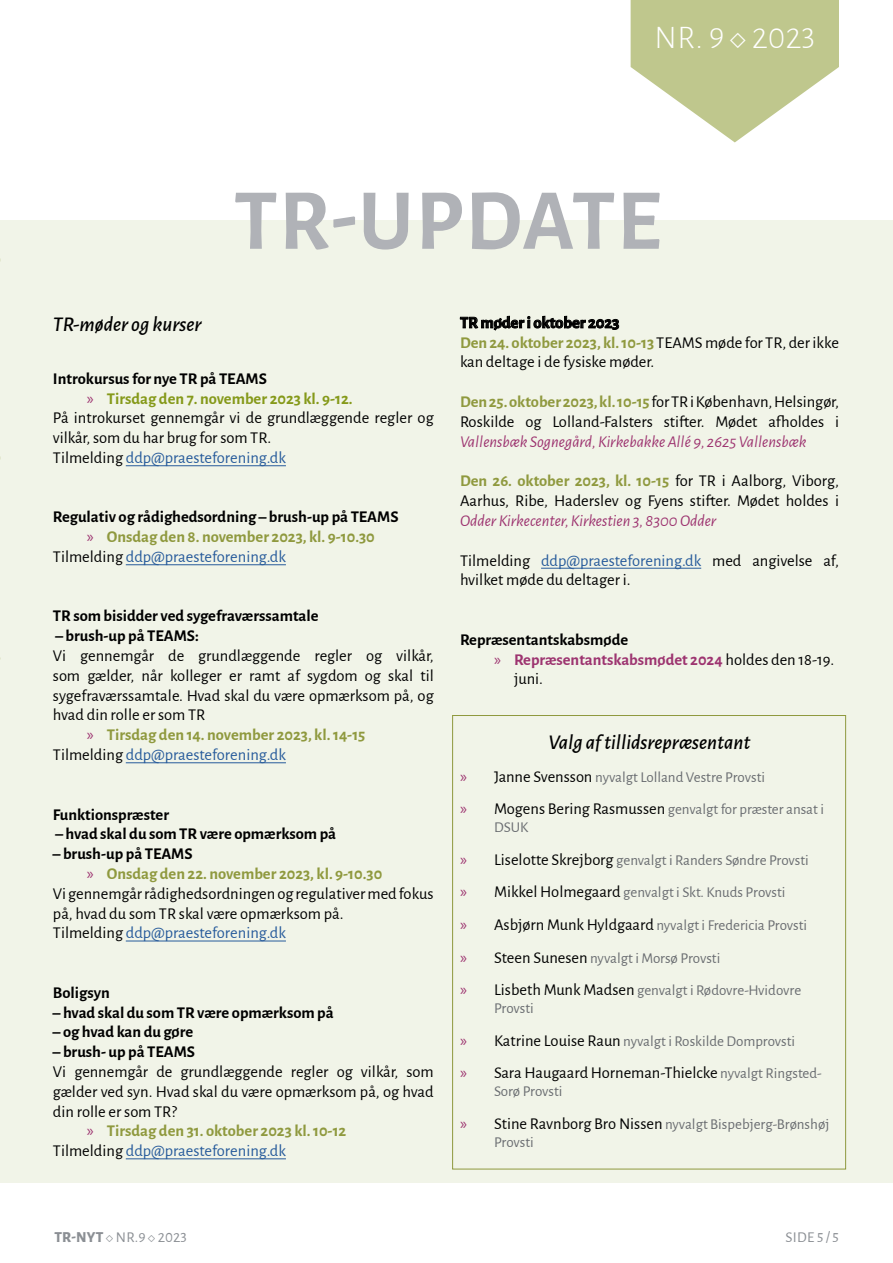
<style>
.page{position:relative;width:893px;height:1263px;background:#fff}
.page>*{position:absolute;margin:0;border:0;box-sizing:border-box;transform-origin:0 0}
.t1{font:700 87px "Alegreya Sans";letter-spacing:.015em;color:#b0b2b7}
.t2{font:300 33px "Alegreya Sans";color:#fff}
.t3{font:italic 500 21px "Alegreya Sans";color:#000}
.t4{font:16.5px/19.8px "Alegreya Sans";color:#000}
.t5{font:700 16.5px "Alegreya Sans";color:#000}
.t6{font:16.5px "Alegreya Sans";color:#275b9b}
.t7{font:700 16.5px "Alegreya Sans";color:#8f993e}
.t8{font:italic 16.5px "Alegreya Sans";color:#9d3470}
.t9{font:700 16.5px "Alegreya Sans";color:#9d3470}
.t10{font:700 16.5px "Alegreya Sans";color:#859919}
.t11{font:15px/32.5px "Alegreya Sans";color:#6a6d71}
.t12{font:15px "Alegreya Sans";letter-spacing:.02em;color:#8b8f94}
.s1{font-family:"Myriad Pro";font-weight:400;color:#9d3470}
.s2{color:#000}
.s3{font-weight:700}
.s4{font-weight:700;color:#8f993e}
.s5{color:#275b9b}
.s6{font-family:"Myriad Pro";font-weight:400}
.s7{font-weight:400;color:#000}
.s8{font-family:"Myriad Pro";font-size:16.5px;color:#9d3470}
.s9{font-size:16.5px;color:#000}
.s10{font-family:"Myriad Pro";color:#9d3470}
.s11{font-size:15px;color:#6a6d71}
.s12{font-weight:800}
</style>
<div class="page">
<svg style="left:631px;top:0;width:208px;height:142px"></svg>
<div style="left:0;top:220px;width:893px;height:962px;background:#f1f4e8"></div>
<hr style="left:126px;top:465px;width:160px;height:1px;background:#275b9b">
<hr style="left:126px;top:564px;width:160px;height:1px;background:#275b9b">
<hr style="left:126px;top:762px;width:160px;height:1px;background:#275b9b">
<hr style="left:126px;top:941px;width:160px;height:1px;background:#275b9b">
<hr style="left:126px;top:1158px;width:160px;height:1px;background:#275b9b">
<hr style="left:541px;top:568px;width:160px;height:1px;background:#275b9b">
<h2 class="t2" style="left:654px;top:16px;width:162px">NR. 9 ◇ 2023</h2>
<h1 class="t1" style="left:234px;top:157px;width:429px">TR-UPDATE</h1>
<p class="t3" style="left:53px;top:310px;width:150px">TR-møder og kurser</p>
<p class="t5" style="left:53px;top:366px;width:215px">Introkursus for nye TR på TEAMS</p>
<p class="t10" style="left:87px;top:386px;width:267px"><span class="s1">»</span> Tirsdag den 7. november 2023 kl. 9-12.</p>
<p class="t4" style="left:53px;top:407px;width:382px">På introkurset gennemgår vi de grundlæggende regler og</p>
<p class="t4" style="left:53px;top:427px;width:220px">vilkår, som du har brug for som TR.</p>
<p class="t6" style="left:53px;top:446px;width:234px"><span class="s2">Tilmelding</span> ddp@praesteforening.dk</p>
<p class="t5" style="left:53px;top:505px;width:347px">Regulativ og rådighedsordning – brush-up på TEAMS</p>
<p class="t7" style="left:87px;top:525px;width:289px"><span class="s1">»</span> Onsdag den 8. november 2023, kl. 9-10.30</p>
<p class="t6" style="left:53px;top:545px;width:234px"><span class="s2">Tilmelding</span> ddp@praesteforening.dk</p>
<p class="t5" style="left:53px;top:604px;width:267px">TR som bisidder ved sygefraværssamtale</p>
<p class="t5" style="left:55px;top:624px;width:145px">– brush-up på TEAMS:</p>
<p class="t4" style="left:53px;top:645px;width:382px">Vi gennemgår de grundlæggende regler og vilkår,</p>
<p class="t4" style="left:53px;top:665px;width:382px">som gælder, når kolleger er ramt af sygdom og skal til</p>
<p class="t4" style="left:53px;top:685px;width:382px">sygefraværssamtale. Hvad skal du være opmærksom på, og</p>
<p class="t4" style="left:53px;top:704px;width:154px">hvad din rolle er som TR</p>
<p class="t7" style="left:87px;top:723px;width:280px"><span class="s1">»</span> Tirsdag den 14. november 2023, kl. 14-15</p>
<p class="t6" style="left:53px;top:743px;width:234px"><span class="s2">Tilmelding</span> ddp@praesteforening.dk</p>
<p class="t5" style="left:53px;top:802px;width:118px">Funktionspræster</p>
<p class="t5" style="left:55px;top:822px;width:282px">– hvad skal du som TR være opmærksom på</p>
<p class="t5" style="left:53px;top:842px;width:141px">– brush-up på TEAMS</p>
<p class="t7" style="left:87px;top:861px;width:297px"><span class="s1">»</span> Onsdag den 22. november 2023, kl. 9-10.30</p>
<p class="t4" style="left:53px;top:883px;width:382px">Vi gennemgår rådighedsordningen og regulativer med fokus</p>
<p class="t4" style="left:53px;top:902px;width:292px">på, hvad du som TR skal være opmærksom på.</p>
<p class="t6" style="left:53px;top:922px;width:234px"><span class="s2">Tilmelding</span> ddp@praesteforening.dk</p>
<p class="t5" style="left:53px;top:980px;width:58px">Boligsyn</p>
<p class="t5" style="left:53px;top:1000px;width:282px">– hvad skal du som TR være opmærksom på</p>
<p class="t5" style="left:53px;top:1020px;width:142px">– og hvad kan du gøre</p>
<p class="t5" style="left:53px;top:1040px;width:144px">– brush- up på TEAMS</p>
<p class="t4" style="left:53px;top:1061px;width:382px">Vi gennemgår de grundlæggende regler og vilkår, som</p>
<p class="t4" style="left:53px;top:1081px;width:382px">gælder ved syn. Hvad skal du være opmærksom på, og hvad</p>
<p class="t4" style="left:53px;top:1100px;width:125px">din rolle er som TR?</p>
<p class="t7" style="left:87px;top:1119px;width:261px"><span class="s1">»</span> Tirsdag den 31. oktober 2023 kl. 10-12</p>
<p class="t6" style="left:53px;top:1139px;width:234px"><span class="s2">Tilmelding</span> ddp@praesteforening.dk</p>
<p class="t4" style="left:460px;top:312px;width:380px"><span class="s3">TR møder i oktober 2023<br></span><span class="s4">Den 24. oktober 2023, kl. 10-13</span> TEAMS møde for TR, der ikke kan deltage i de fysiske møder.</p>
<p class="t4" style="left:460px;top:391px;width:380px"><span class="s4">Den 25. oktober 2023, kl. 10-15</span> for TR i København, Helsingør,<br>Roskilde og Lolland-Falsters stifter. Mødet afholdes i</p>
<p class="t8" style="left:460px;top:430px;width:348px">Vallensbæk Sognegård, Kirkebakke Allé 9, 2625 Vallensbæk</p>
<p class="t4" style="left:460px;top:470px;width:380px"><span class="s4">Den 26. oktober 2023, kl. 10-15</span> for TR i Aalborg, Viborg,<br>Aarhus, Ribe, Haderslev og Fyens stifter. Mødet holdes i</p>
<p class="t8" style="left:460px;top:509px;width:258px">Odder Kirkecenter, Kirkestien 3, 8300 Odder</p>
<p class="t4" style="left:460px;top:549px;width:380px">Tilmelding <span class="s5">ddp@praesteforening.dk</span> med angivelse af, hvilket møde du deltager i.</p>
<p class="t5" style="left:460px;top:627px;width:170px">Repræsentantskabsmøde</p>
<p class="t9" style="left:494px;top:647px;width:342px"><span class="s6">»</span> Repræsentantskabsmødet 2024 <span class="s7">holdes den 18-19.</span></p>
<p class="t4" style="left:514px;top:668px;width:30px">juni.</p>
<p class="t3" style="left:548px;top:727px;width:204px">Valg af tillidsrepræsentant</p>
<p class="t11" style="left:460px;top:760px;width:366px"><span class="s8">»</span> <span class="s9">Janne Svensson</span> nyvalgt Lolland Vestre Provsti<br><span class="s8">»</span> <span class="s9">Mogens Bering Rasmussen</span> genvalgt for præster ansat i</p>
<p class="t11" style="left:460px;top:810px;width:350px;text-indent:34px">DSUK<br><span class="s8">»</span> <span class="s9">Liselotte Skrejborg</span> genvalgt i Randers Søndre Provsti <span class="s8">»</span> <span class="s9">Mikkel Holmegaard</span> genvalgt i Skt. Knuds Provsti<br><span class="s8">»</span> <span class="s9">Asbjørn Munk Hyldgaard</span> nyvalgt i Fredericia Provsti <span class="s8">»</span> <span class="s9">Steen Sunesen</span> nyvalgt i Morsø Provsti<br><span class="s8">»</span> <span class="s9">Lisbeth Munk Madsen</span> genvalgt i Rødovre-Hvidovre</p>
<p class="t11" style="left:460px;top:991px;width:337px;text-indent:34px">Provsti<br><span class="s8">»</span> <span class="s9">Katrine Louise Raun</span> nyvalgt i Roskilde Domprovsti</p>
<p class="t4" style="left:460px;top:1062px;width:363px"><span class="s10">»</span> Sara Haugaard Horneman-Thielcke <span class="s11">nyvalgt Ringsted-</span></p>
<p class="t11" style="left:460px;top:1074px;width:371px;text-indent:34px">Sorø Provsti<br><span class="s8">»</span> <span class="s9">Stine Ravnborg Bro Nissen</span> nyvalgt Bispebjerg-Brønshøj</p>
<p class="t11" style="left:494px;top:1125px;width:41px">Provsti</p>
<p class="t12" style="left:54px;top:1227px;width:134px"><span class="s12">TR-NYT</span> ◇ NR.9 ◇ 2023</p>
<p class="t12" style="left:785px;top:1227px;width:55px">SIDE 5 / 5</p>
</div>
